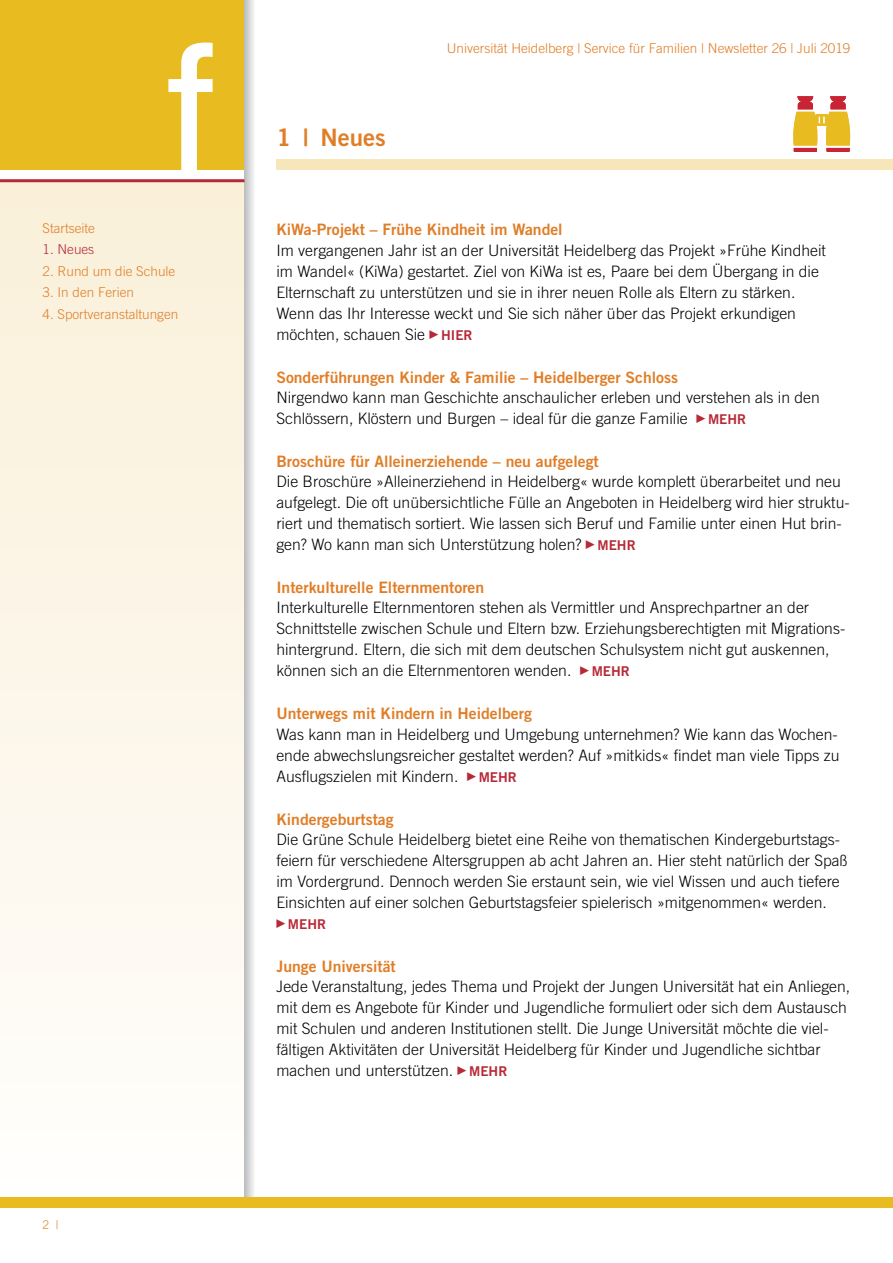
<style>
.page{position:relative;width:893px;height:1263px;background:#fff}
.page>*{position:absolute;margin:0;border:0;box-sizing:border-box;transform-origin:0 0}
.H1_Head_orange{font:24px "Trade Gothic LT Std Bd 2";color:#e07e27}
.Fließ{font:300 15.75px/21px "Trade Gothic LT Std";color:#000}
.H2_Subhead_orange{font:15.75px "Trade Gothic LT Std Bd 2";color:#e07e27}
.Fließ_orange{font:300 13.5px "Trade Gothic LT Std";color:#e07e27}
.Fließ-2{font:13.5px "Trade Gothic LT Std Bd 2";color:#b82937}
.Fließ_orange-2{font:300 13.5px "Trade Gothic LT Std";color:#b82937}
.t1{font:300 12px "Trade Gothic LT Std";color:#e07e27}
.s1{font-family:"Trade Gothic LT Std Bd 2";font-weight:400;font-size:13.5px;color:#b82937}
</style>
<div class="page">
<div style="left:0;top:181px;width:244px;height:1016px;background:linear-gradient(to bottom,#faf0d9,#fffefc)"></div>
<div style="left:0;top:0;width:244px;height:170px;background:#e8bb20"></div>
<svg style="left:244px;top:0;width:10px;height:1197px;background:#d2d4d5"></svg>
<hr style="left:0;top:179px;width:244px;height:3px;background:#b82937">
<svg style="left:168px;top:43px;width:45px;height:127px"></svg>
<div style="left:0;top:1197px;width:893px;height:11px;background:#e8bb20"></div>
<div style="left:276px;top:159px;width:617px;height:11px;background:#f7e6ba"></div>
<svg style="left:793px;top:96px;width:58px;height:56px"></svg>
<p class="Fließ_orange" style="left:43px;top:220px;width:54px">Startseite</p>
<p class="Fließ_orange-2" style="left:43px;top:242px;width:53px">1. Neues</p>
<p class="Fließ_orange" style="left:43px;top:263px;width:134px">2. Rund um die Schule</p>
<p class="Fließ_orange" style="left:43px;top:284px;width:93px">3. In den Ferien</p>
<p class="Fließ_orange" style="left:43px;top:306px;width:137px">4. Sportveranstaltungen</p>
<p class="t1" style="left:43px;top:1218px;width:18px">2 |</p>
<p class="H1_Head_orange" style="left:276px;top:123px;width:111px">1 | Neues</p>
<p class="Fließ_orange" style="left:447px;top:40px;width:405px">Universität Heidelberg | Service für Familien | Newsletter 26 | Juli 2019</p>
<p class="H2_Subhead_orange" style="left:276px;top:220px;width:288px">KiWa-Projekt – Frühe Kindheit im Wandel</p>
<p class="Fließ" style="left:276px;top:239px;width:551px">Im vergangenen Jahr ist an der Universität Heidelberg das Projekt »Frühe Kindheit im Wandel« (KiWa) gestartet. Ziel von KiWa ist es, Paare bei dem Übergang in die<br>Elternschaft zu unterstützen und sie in ihrer neuen Rolle als Eltern zu stärken.</p>
<p class="Fließ" style="left:276px;top:302px;width:521px">Wenn das Ihr Interesse weckt und Sie sich näher über das Projekt erkundigen möchten, schauen Sie <span class="s1">HIER</span></p>
<p class="H2_Subhead_orange" style="left:276px;top:367px;width:403px">Sonderführungen Kinder &amp; Familie – Heidelberger Schloss</p>
<p class="Fließ" style="left:276px;top:387px;width:545px">Nirgendwo kann man Geschichte anschaulicher erleben und verstehen als in den<br>Schlössern, Klöstern und Burgen – ideal für die ganze Familie</p>
<p class="Fließ-2" style="left:708px;top:411px;width:40px">MEHR</p>
<p class="H2_Subhead_orange" style="left:276px;top:451px;width:324px">Broschüre für Alleinerziehende – neu aufgelegt</p>
<p class="Fließ" style="left:276px;top:471px;width:575px">Die Broschüre »Alleinerziehend in Heidelberg« wurde komplett überarbeitet und neu aufgelegt. Die oft unübersichtliche Fülle an Angeboten in Heidelberg wird hier struktu&shy;riert und thematisch sortiert. Wie lassen sich Beruf und Familie unter einen Hut brin&shy;gen? Wo kann man sich Unterstützung holen? <span class="s1">MEHR</span></p>
<p class="H2_Subhead_orange" style="left:276px;top:578px;width:209px">Interkulturelle Elternmentoren</p>
<p class="Fließ" style="left:276px;top:597px;width:570px">Interkulturelle Elternmentoren stehen als Vermittler und Ansprechpartner an der Schnittstelle zwischen Schule und Eltern bzw. Erziehungsberechtigten mit Migrations&shy;hintergrund. Eltern, die sich mit dem deutschen Schulsystem nicht gut auskennen, können sich an die Elternmentoren wenden.</p>
<p class="Fließ-2" style="left:592px;top:663px;width:40px">MEHR</p>
<p class="H2_Subhead_orange" style="left:276px;top:704px;width:257px">Unterwegs mit Kindern in Heidelberg</p>
<p class="Fließ" style="left:276px;top:723px;width:565px;text-align:justify">Was kann man in Heidelberg und Umgebung unternehmen? Wie kann das Wochen&shy;ende abwechslungsreicher gestaltet werden? Auf »mitkids« findet man viele Tipps zu Ausflugszielen mit Kindern.</p>
<p class="Fließ-2" style="left:479px;top:768px;width:40px">MEHR</p>
<p class="H2_Subhead_orange" style="left:276px;top:809px;width:119px">Kindergeburtstag</p>
<p class="Fließ" style="left:276px;top:829px;width:572px">Die Grüne Schule Heidelberg bietet eine Reihe von thematischen Kindergeburtstags&shy;feiern für verschiedene Altersgruppen ab acht Jahren an. Hier steht natürlich der Spaß im Vordergrund. Dennoch werden Sie erstaunt sein, wie viel Wissen und auch tiefere Einsichten auf einer solchen Geburtstagsfeier spielerisch »mitgenommen« werden.</p>
<p class="Fließ-2" style="left:288px;top:916px;width:40px">MEHR</p>
<p class="H2_Subhead_orange" style="left:276px;top:957px;width:121px">Junge Universität</p>
<p class="Fließ" style="left:276px;top:976px;width:575px">Jede Veranstaltung, jedes Thema und Projekt der Jungen Universität hat ein Anliegen, mit dem es Angebote für Kinder und Jugendliche formuliert oder sich dem Austausch mit Schulen und anderen Institutionen stellt. Die Junge Universität möchte die viel&shy;fältigen Aktivitäten der Universität Heidelberg für Kinder und Jugendliche sichtbar machen und unterstützen. <span class="s1">MEHR</span></p>
</div>
